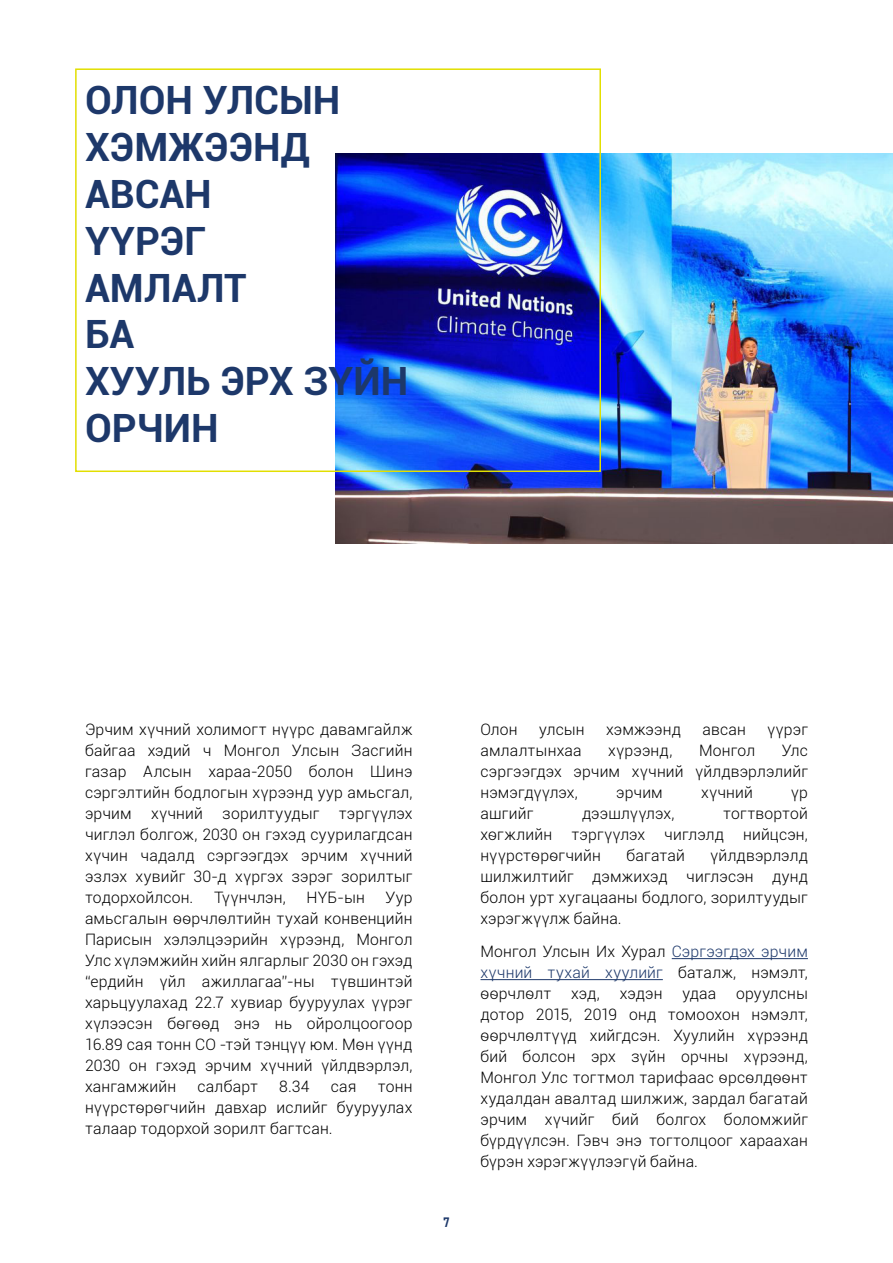
<style>
.page{position:relative;width:893px;height:1263px;background:#fff}
.page>*{position:absolute;margin:0;border:0;box-sizing:border-box;transform-origin:0 0}
.t1{font:700 39px/46.8px "Roboto";color:#1d386a}
.t2{font:300 15.75px/21px "Roboto";letter-spacing:.01em;color:#000;text-align:justify}
.t3{font:13.5px "Bahnschrift";color:#1d386a}
.s1{color:#1d386a}
</style>
<div class="page">
<img style="left:336px;top:153px;width:557px;height:391px">
<hr style="left:672px;top:958px;width:136px;height:1px;background:#1d386a">
<hr style="left:480px;top:979px;width:183px;height:1px;background:#1d386a">
<div style="left:75px;top:68px;width:526px;height:404px;border:2px solid #e2df00"></div>
<h1 class="t1" style="left:85px;top:75px;width:325px">ОЛОН УЛСЫН<br>ХЭМЖЭЭНД<br>АВСАН<br>ҮҮРЭГ<br>АМЛАЛТ<br>БА<br>ХУУЛЬ ЭРХ ЗҮЙН<br>ОРЧИН</h1>
<p class="t2" style="left:85px;top:719px;width:329px">Эрчим хүчний холимогт нүүрс давамгайлж байгаа хэдий ч Монгол Улсын Засгийн газар Алсын хараа-2050 болон Шинэ сэргэлтийн бодлогын хүрээнд уур амьсгал, эрчим хүчний зорилтуудыг тэргүүлэх чиглэл болгож, 2030 он гэхэд суурилагдсан хүчин чадалд сэргээгдэх эрчим хүчний эзлэх хувийг 30-д хүргэх зэрэг зорилтыг тодорхойлсон.</p>
<p class="t2" style="left:85px;top:887px;width:329px;text-indent:300px">Уур амьсгалын өөрчлөлтийн тухай конвенцийн Парисын хэлэлцээрийн хүрээнд, Монгол Улс хүлэмжийн хийн ялгарлыг 2030 он гэхэд “ердийн үйл ажиллагаа”-ны түвшинтэй харьцуулахад 22.7 хувиар бууруулах үүрэг хүлээсэн бөгөөд энэ нь ойролцоогоор 16.89 сая тонн CO₂-тэй тэнцүү юм. Мөн үүнд 2030 он гэхэд эрчим хүчний үйлдвэрлэл, хангамжийн</p>
<p class="t2" style="left:214px;top:887px;width:73px">Түүнчлэн,</p>
<p class="t2" style="left:306px;top:887px;width:60px">НҮБ-ын</p>
<p class="t2" style="left:197px;top:1076px;width:62px">салбарт</p>
<p class="t2" style="left:279px;top:1076px;width:32px">8.34</p>
<p class="t2" style="left:331px;top:1076px;width:27px">сая</p>
<p class="t2" style="left:85px;top:1076px;width:329px;text-indent:293px">тонн нүүрстөрөгчийн давхар ислийг бууруулах талаар тодорхой зорилт багтсан.</p>
<p class="t3" style="left:443px;top:1212px;width:8px">7</p>
<p class="t2" style="left:480px;top:719px;width:39px">Олон</p>
<p class="t2" style="left:539px;top:719px;width:47px">улсын</p>
<p class="t2" style="left:606px;top:719px;width:76px">хэмжээнд</p>
<p class="t2" style="left:702px;top:719px;width:45px">авсан</p>
<p class="t2" style="left:767px;top:719px;width:42px">үүрэг</p>
<p class="t2" style="left:480px;top:740px;width:103px">амлалтынхаа</p>
<p class="t2" style="left:608px;top:740px;width:66px">хүрээнд,</p>
<p class="t2" style="left:699px;top:740px;width:57px">Монгол</p>
<p class="t2" style="left:480px;top:740px;width:329px;text-indent:301px">Улс сэргээгдэх эрчим хүчний үйлдвэрлэлийг нэмэгдүүлэх,</p>
<p class="t2" style="left:616px;top:782px;width:48px">эрчим</p>
<p class="t2" style="left:701px;top:782px;width:53px">хүчний</p>
<p class="t2" style="left:791px;top:782px;width:18px">үр</p>
<p class="t2" style="left:480px;top:803px;width:329px;text-indent:243px">тогтвортой хөгжлийн тэргүүлэх чиглэлд нийцсэн, нүүрстөрөгчийн</p>
<p class="t2" style="left:480px;top:803px;width:54px">ашгийг</p>
<p class="t2" style="left:582px;top:803px;width:94px">дээшлүүлэх,</p>
<p class="t2" style="left:627px;top:845px;width:60px">багатай</p>
<p class="t2" style="left:480px;top:845px;width:329px;text-indent:230px">үйлдвэрлэлд шилжилтийг дэмжихэд чиглэсэн дунд болон урт хугацааны бодлого, зорилтуудыг хэрэгжүүлж байна.</p>
<p class="t2" style="left:480px;top:941px;width:329px">Монгол Улсын Их Хурал <span class="s1">Сэргээгдэх эрчим хүчний тухай хуулийг</span> баталж, нэмэлт, өөрчлөлт</p>
<p class="t2" style="left:480px;top:983px;width:329px;text-indent:256px">оруулсны дотор 2015, 2019 онд томоохон нэмэлт, өөрчлөлтүүд хийгдсэн. Хуулийн хүрээнд бий болсон эрх зүйн орчны хүрээнд, Монгол Улс тогтмол тарифаас өрсөлдөөнт худалдан авалтад шилжиж, зардал багатай эрчим хүчийг бий болгох боломжийг бүрдүүлсэн. Гэвч энэ тогтолцоог хараахан бүрэн хэрэгжүүлээгүй байна.</p>
<p class="t2" style="left:571px;top:983px;width:30px">хэд,</p>
<p class="t2" style="left:620px;top:983px;width:44px">хэдэн</p>
<p class="t2" style="left:682px;top:983px;width:35px">удаа</p>
</div>
